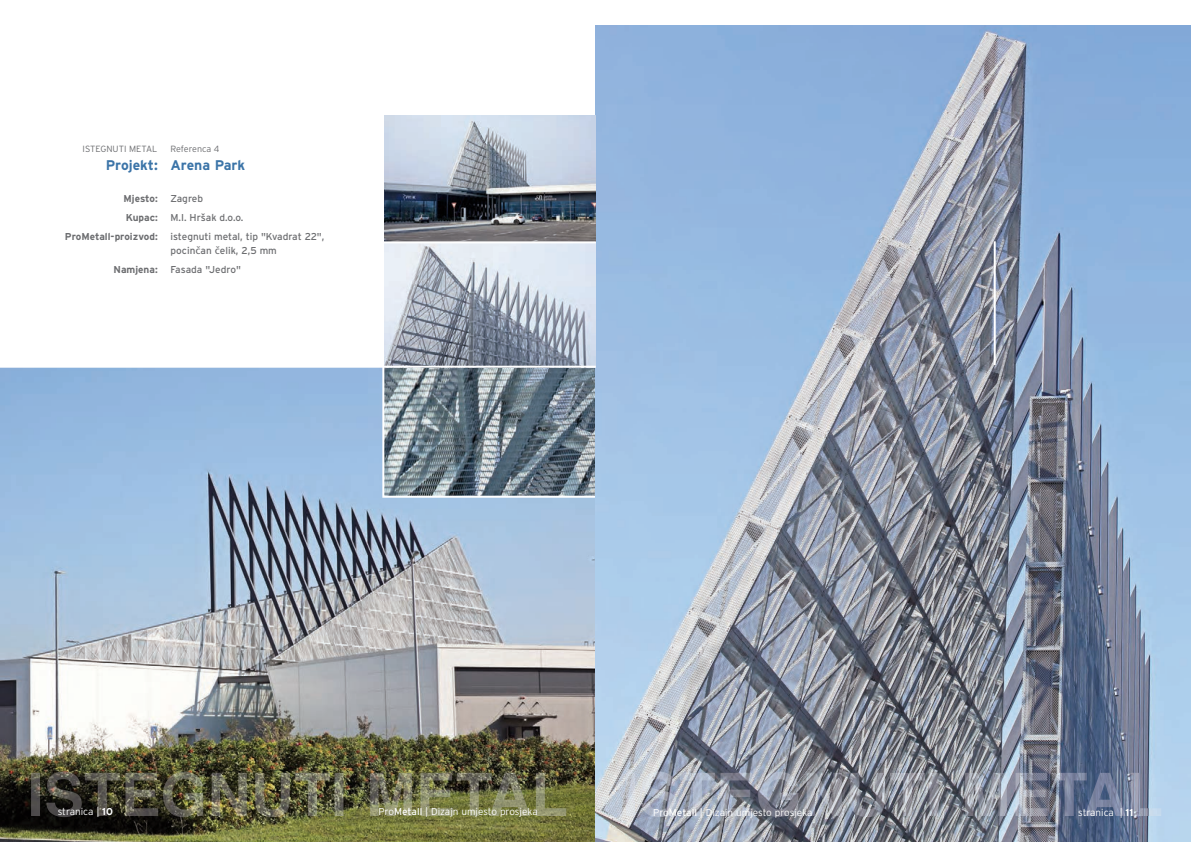
<style>
.page{position:relative;width:1191px;height:842px;background:#fff}
.page>*{position:absolute;margin:0;border:0;box-sizing:border-box;transform-origin:0 0}
.t1{font:700 14px "Interstate";color:#3b74a8}
.t2{font:300 10px "Interstate";color:#fff}
.t3{font:10px/14px "Interstate";color:#6c6d70}
.t4{font:700 10px "Interstate";color:#6c6d70}
.t5{font:300 9px "Interstate";color:#6c6d70}
.s1{font-family:"Lucida Grande"}
.s2{font-weight:700}
.s3{font-weight:400}
</style>
<div class="page">
<img style="left:0;top:368px;width:595px;height:474px">
<img style="left:385px;top:369px;width:210px;height:126px">
<div style="left:382px;top:366px;width:218px;height:132px;border:2px solid #fff"></div>
<img style="left:595px;top:25px;width:596px;height:817px">
<hr style="left:993px;top:241px;width:2px;height:124px;background:#fff">
<img style="left:384px;top:243px;width:211px;height:123px">
<img style="left:384px;top:115px;width:211px;height:126px">
<hr style="left:0;top:366px;width:596px;height:2px;background:#fff">
<hr style="left:379px;top:241px;width:217px;height:2px;background:#fff">
<img style="left:31px;top:772px;width:535px;height:45px">
<img style="left:626px;top:772px;width:535px;height:45px">
<p class="t5" style="left:83px;top:145px;width:76px">ISTEGNUTI METAL</p>
<p class="t5" style="left:170px;top:145px;width:51px">Referenca 4</p>
<h1 class="t1" style="left:106px;top:160px;width:141px">Projekt: Arena Park</h1>
<p class="t4" style="left:124px;top:194px;width:36px">Mjesto:</p>
<p class="t3" style="left:170px;top:192px;width:34px">Zagreb</p>
<p class="t4" style="left:126px;top:213px;width:33px">Kupac:</p>
<p class="t3" style="left:170px;top:211px;width:75px">M.I. Hršak d.o.o.</p>
<p class="t4" style="left:65px;top:232px;width:94px">ProMetall-proizvod:</p>
<p class="t3" style="left:170px;top:230px;width:155px">istegnuti metal, tip "Kvadrat 22", pocin<span class="s1">č</span>an <span class="s1">č</span>elik, 2,5 mm</p>
<p class="t4" style="left:114px;top:265px;width:46px">Namjena:</p>
<p class="t3" style="left:170px;top:263px;width:72px">Fasada "Jedro"</p>
<p class="t2" style="left:58px;top:807px;width:57px">stranica | <span class="s2">10</span></p>
<p class="t2" style="left:378px;top:807px;width:161px">Pro<span class="s3">Metall</span> | Dizajn umjesto prosjeka</p>
<p class="t2" style="left:653px;top:808px;width:161px">Pro<span class="s3">Metall</span> | Dizajn umjesto prosjeka</p>
<p class="t2" style="left:1078px;top:808px;width:57px">stranica | <span class="s2">11</span></p>
</div>
